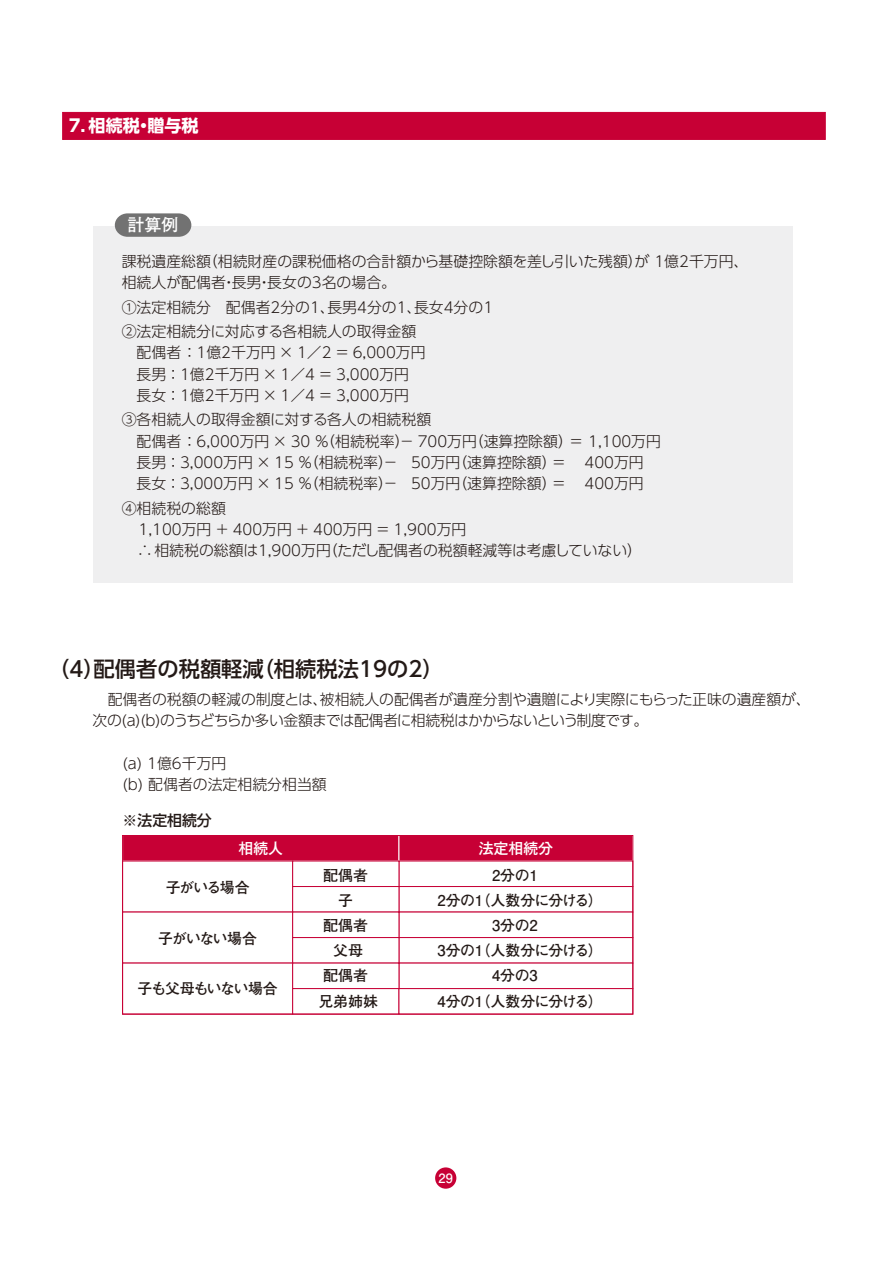
<style>
.page{position:relative;width:893px;height:1263px;background:#fff}
.page>*{position:absolute;margin:0;border:0;box-sizing:border-box;transform-origin:0 0}
.t1{font:500 21.3px "UD Shin Go Pro";color:#231916}
.t2{font:700 16.95px "UD Shin Go Pro";color:#fff}
.t3{font:700 16.95px "Futo Go B101 Pro";color:#fff}
.t4{font:300 14.85px/21.3px "UD Shin Go Pro";color:#231916}
.t5{font:300 14.85px/21.3px "UD Shin Go Pro";letter-spacing:-.025em;color:#231916}
.t6{font:700 14.85px "Futo Go B101 Pro";letter-spacing:-.02em;color:#231916}
.t7{font:700 14.85px "Futo Go B101 Pro";letter-spacing:-.065em;color:#231916}
.t8{font:500 14.85px "Gothic MB101 Pro";color:#fff}
.t9{font:700 14.85px "Futo Go B101 Pro";letter-spacing:-.06em;color:#231916}
.t10{font:500 14.85px "UD Shin Go Pro";color:#231916}
.t11{font:700 12.75px "Futo Go B101 Pro";color:#fff}
</style>
<div class="page">
<div style="left:435px;top:1167px;width:21px;height:22px;background:#c70035;border-radius:50%"></div>
<div style="left:122px;top:835px;width:277px;height:26px;background:#c70035"></div>
<div style="left:399px;top:835px;width:234px;height:26px;background:#c70035"></div>
<div style="left:399px;top:886px;width:234px;height:26px;background:#fff;border:1px solid #c70035"></div>
<div style="left:399px;top:937px;width:234px;height:26px;background:#fff;border:1px solid #c70035"></div>
<svg style="left:122px;top:860px;width:171px;height:155px"></svg>
<div style="left:292px;top:861px;width:107px;height:26px;background:#fff"></div>
<div style="left:292px;top:886px;width:107px;height:26px;background:#fff;border:1px solid #c70035"></div>
<div style="left:292px;top:912px;width:107px;height:26px;background:#fff"></div>
<div style="left:292px;top:937px;width:107px;height:26px;background:#fff;border:1px solid #c70035"></div>
<div style="left:292px;top:963px;width:107px;height:26px;background:#fff"></div>
<div style="left:292px;top:988px;width:107px;height:26px;background:#fff;border:1px solid #c70035"></div>
<div style="left:399px;top:988px;width:234px;height:26px;background:#fff;border:1px solid #c70035"></div>
<div style="left:122px;top:835px;width:511px;height:179px;border:1px solid #c70035"></div>
<div style="left:94px;top:226px;width:699px;height:356px;background:#efeff0"></div>
<svg style="left:115px;top:213px;width:76px;height:24px;background:#7e7e7e"></svg>
<div style="left:62px;top:112px;width:764px;height:28px;background:#c70035"></div>
<p class="t2" style="left:69px;top:111px;width:131px">7．相続税・贈与税</p>
<p class="t3" style="left:128px;top:211px;width:53px">計算例</p>
<p class="t4" style="left:122px;top:250px;width:628px">課税遺産総額（相続財産の課税価格の合計額から基礎控除額を差し引いた残額）が 1億2千万円、相続人が配偶者・長男・長女の3名の場合。</p>
<p class="t4" style="left:122px;top:294px;width:373px;line-height:24.5px">①法定相続分 配偶者2分の1、長男4分の1、長女4分の1<br>②法定相続分に対応する各相続人の取得金額</p>
<p class="t4" style="left:137px;top:342px;width:290px">配偶者　：1億2千万円 × 1／2 ＝ 6,000万円長男 ：1億2千万円 × 1／4 ＝ 3,000万円長女 ：1億2千万円 × 1／4 ＝ 3,000万円</p>
<p class="t4" style="left:137px;top:409px;width:526px;text-indent:-15px">③各相続人の取得金額に対する各人の相続税額<br>配偶者　：6,000万円 × 30 ％（相続税率）－ 700万円（速算控除額）＝ 1,100万円長男 ：3,000万円 × 15 ％（相続税率）－ 50万円（速算控除額）＝ 400万円長女 ：3,000万円 × 15 ％（相続税率）－ 50万円（速算控除額）＝ 400万円</p>
<p class="t4" style="left:138px;top:497px;width:506px;text-indent:-16px">④相続税の総額<br>1,100万円 ＋ 400万円 ＋ 400万円 ＝ 1,900万円<br>∴相続税の総額は1,900万円（ただし配偶者の税額軽減等は考慮していない）</p>
<h1 class="t1" style="left:48px;top:652px;width:397px">（4）配偶者の税額軽減（相続税法19の2）</h1>
<p class="t5" style="left:93px;top:688px;width:720px;text-indent:15px">配偶者の税額の軽減の制度とは、被相続人の配偶者が遺産分割や遺贈により実際にもらった正味の遺産額が、次の(a)(b)のうちどちらか多い金額までは配偶者に相続税はかからないという制度です。</p>
<p class="t4" style="left:122px;top:752px;width:206px">(a) 1億6千万円<br>(b) 配偶者の法定相続分相当額</p>
<p class="t10" style="left:123px;top:808px;width:91px">※法定相続分</p>
<p class="t8" style="left:238px;top:835px;width:46px">相続人</p>
<p class="t8" style="left:479px;top:835px;width:76px">法定相続分</p>
<p class="t6" style="left:323px;top:863px;width:46px">配偶者</p>
<p class="t6" style="left:492px;top:863px;width:47px">2分の1</p>
<p class="t6" style="left:318px;top:888px;width:36px">　 子</p>
<p class="t6" style="left:437px;top:888px;width:167px">2分の1（人数分に分ける）</p>
<p class="t6" style="left:323px;top:913px;width:46px">配偶者</p>
<p class="t6" style="left:492px;top:913px;width:47px">3分の2</p>
<p class="t6" style="left:318px;top:939px;width:46px">　父母</p>
<p class="t6" style="left:437px;top:939px;width:167px">3分の1（人数分に分ける）</p>
<p class="t6" style="left:323px;top:964px;width:46px">配偶者</p>
<p class="t6" style="left:492px;top:964px;width:47px">4分の3</p>
<p class="t6" style="left:318px;top:989px;width:61px">兄弟姉妹</p>
<p class="t6" style="left:437px;top:989px;width:167px">4分の1（人数分に分ける）</p>
<p class="t6" style="left:166px;top:876px;width:85px">子がいる場合</p>
<p class="t9" style="left:158px;top:926px;width:100px">子がいない場合</p>
<p class="t7" style="left:137px;top:976px;width:142px">子も父母もいない場合</p>
<p class="t11" style="left:439px;top:1168px;width:16px">29</p>
</div>
